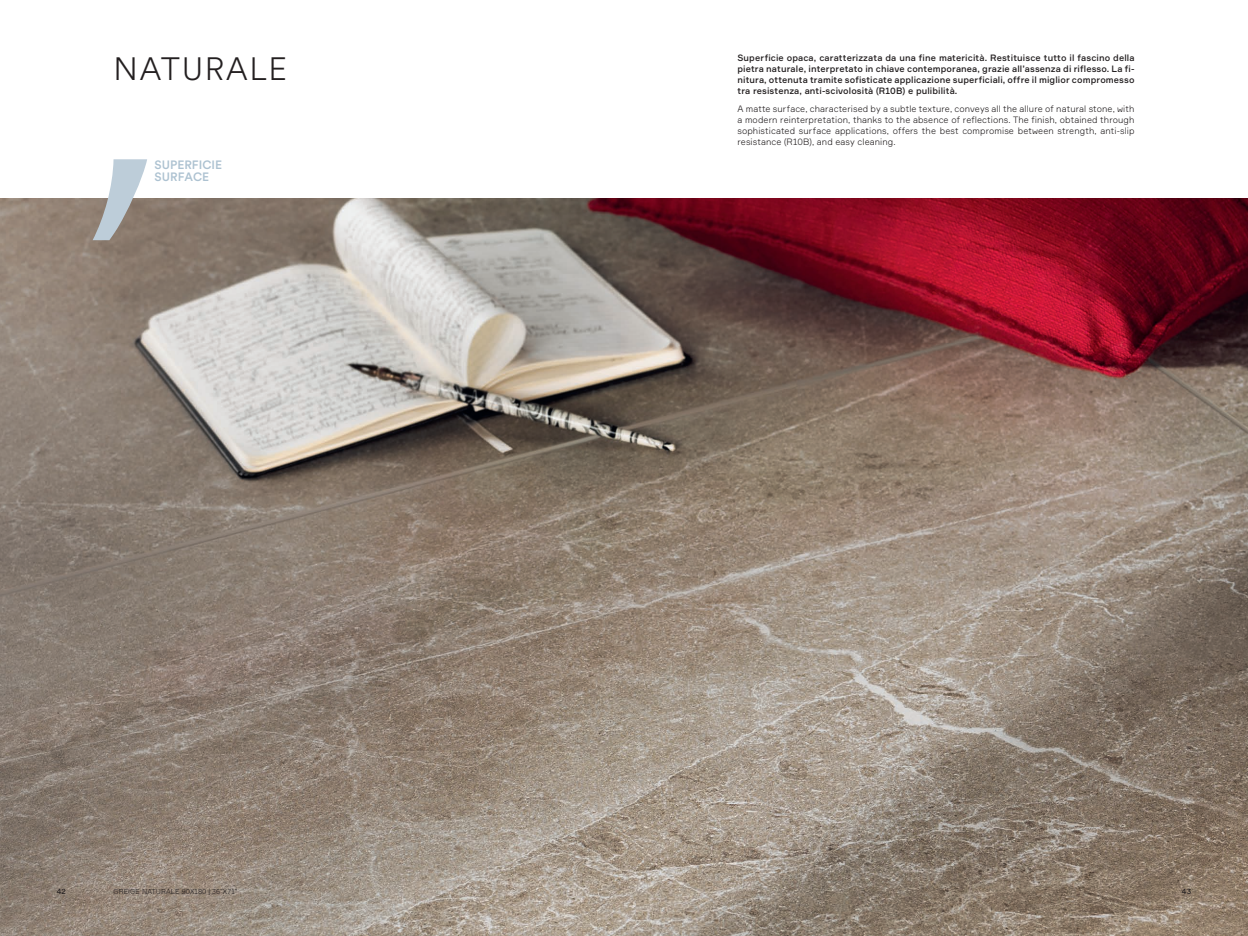
<style>
.page{position:relative;width:1248px;height:936px;background:#fff}
.page>*{position:absolute;margin:0;border:0;box-sizing:border-box;transform-origin:0 0}
.t1{font:300 32px "Circular XX";letter-spacing:.05em;color:#231f20}
.t2{font:500 12px/12px "Circular XX";color:#adc2d1}
.t3{font:500 9px/11px "Formular";letter-spacing:.01em;color:#231f20;text-align:justify}
.t4{font:300 9px/11px "Formular";letter-spacing:.01em;color:#231f20;text-align:justify}
.t5{font:8px "Circular XX";color:#231f20}
.t6{font:300 7px "Formular";letter-spacing:.01em;color:#231f20}
</style>
<div class="page">
<img style="left:0;top:198px;width:1247px;height:737px">
<svg style="left:93px;top:159px;width:54px;height:81px"></svg>
<h1 class="t1" style="left:113px;top:47px;width:175px">NATURALE</h1>
<p class="t3" style="left:737px;top:52px;width:398px">Superficie opaca, caratterizzata da una fine matericità. Restituisce tutto il fascino della pietra naturale, interpretato in chiave contemporanea, grazie all’assenza di riflesso. La fi&shy;nitura, ottenuta tramite sofisticate applicazione superficiali, offre il miglior compromesso tra resistenza, anti-scivolosità (R10B) e pulibilità.</p>
<p class="t4" style="left:737px;top:103px;width:398px">A matte surface, characterised by a subtle texture, conveys all the allure of natural stone, with a modern reinterpretation, thanks to the absence of reflections. The finish, obtained through sophisticated surface applications, offers the best compromise between strength, anti-slip resistance (R10B), and easy cleaning.</p>
<h2 class="t2" style="left:154px;top:158px;width:69px">SUPERFICIE<br>SURFACE</h2>
<p class="t5" style="left:57px;top:885px;width:11px">42</p>
<p class="t6" style="left:113px;top:886px;width:126px">GREIGE NATURALE 90X180 | 36”X71”</p>
<p class="t5" style="left:1181px;top:885px;width:11px">43</p>
</div>
